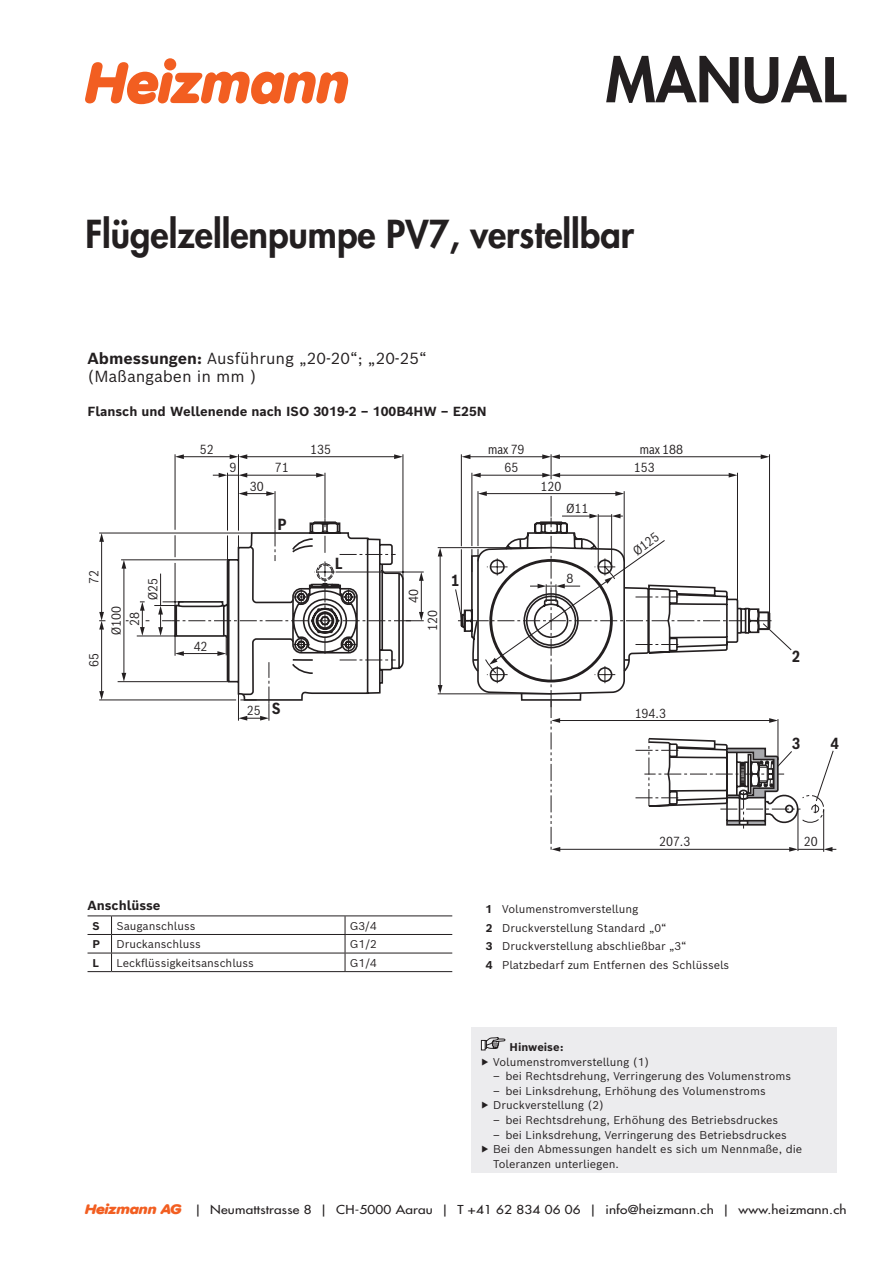
<style>
.page{position:relative;width:893px;height:1263px;background:#fff}
.page>*{position:absolute;margin:0;border:0;box-sizing:border-box;transform-origin:0 0}
.t1{font:800 60px "Futura Std";color:#231f20}
.t2{font:italic 900 57px "VAG Rounded Next";color:#f25e21}
.t3{font:800 37.5px "Futura Std";color:#231f20}
.t4{font:15.75px/18px "Bosch Sans";color:#231f20}
.t5{font:700 15.75px "Bosch Sans Cond";color:#231f20}
.t6{font:12.9px "Bosch Sans Cond";color:#231f20}
.t7{font:700 12.9px "Bosch Sans";color:#231f20}
.t8{font:500 12px "Futura Std";letter-spacing:.015em;color:#231f20;scale:1.13 1}
.t9{font:11.1px/18.6px "Bosch Sans";color:#231f20}
.t10{font:700 11.1px "Bosch Sans";color:#231f20}
.s1{font-weight:700}
.s2{font-family:"VAG Rounded Next";font-weight:900;font-style:italic;font-size:13.5px;color:#f25e21}
</style>
<div class="page">
<svg style="left:245px;top:454px;width:381px;height:241px"></svg>
<hr style="left:471px;top:473px;width:1px;height:73px;background:#231f20">
<hr style="left:737px;top:473px;width:1px;height:128px;background:#231f20">
<hr style="left:769px;top:454px;width:1px;height:159px;background:#231f20">
<hr style="left:461px;top:454px;width:1px;height:92px;background:#231f20">
<hr style="left:227px;top:473px;width:1px;height:58px;background:#231f20">
<hr style="left:238px;top:454px;width:1px;height:77px;background:#231f20">
<hr style="left:275px;top:491px;width:1px;height:38px;background:#231f20">
<hr style="left:325px;top:473px;width:1px;height:46px;background:#231f20">
<hr style="left:403px;top:454px;width:1px;height:126px;background:#231f20">
<hr style="left:175px;top:454px;width:1px;height:76px;background:#231f20">
<hr style="left:121px;top:559px;width:108px;height:1px;background:#231f20">
<hr style="left:118px;top:681px;width:111px;height:1px;background:#231f20">
<hr style="left:99px;top:533px;width:153px;height:1px;background:#231f20">
<hr style="left:99px;top:699px;width:137px;height:1px;background:#231f20">
<hr style="left:438px;top:547px;width:113px;height:1px;background:#231f20">
<hr style="left:438px;top:693px;width:113px;height:1px;background:#231f20">
<hr style="left:137px;top:635px;width:39px;height:1px;background:#231f20">
<hr style="left:123px;top:567px;width:1px;height:107px;background:#231f20">
<svg style="left:122px;top:560px;width:4px;height:9px"></svg>
<svg style="left:122px;top:673px;width:4px;height:9px"></svg>
<hr style="left:101px;top:540px;width:1px;height:73px;background:#231f20">
<svg style="left:99px;top:533px;width:5px;height:9px"></svg>
<hr style="left:101px;top:628px;width:1px;height:65px;background:#231f20">
<svg style="left:99px;top:691px;width:5px;height:9px"></svg>
<svg style="left:239px;top:491px;width:36px;height:5px"></svg>
<hr style="left:246px;top:475px;width:72px;height:1px;background:#231f20">
<svg style="left:316px;top:473px;width:9px;height:4px"></svg>
<hr style="left:246px;top:456px;width:150px;height:1px;background:#231f20">
<svg style="left:394px;top:454px;width:9px;height:5px"></svg>
<hr style="left:182px;top:456px;width:49px;height:1px;background:#231f20">
<svg style="left:175px;top:454px;width:9px;height:5px"></svg>
<svg style="left:230px;top:454px;width:17px;height:5px"></svg>
<hr style="left:479px;top:475px;width:65px;height:1px;background:#231f20">
<svg style="left:472px;top:473px;width:9px;height:4px"></svg>
<hr style="left:558px;top:475px;width:172px;height:1px;background:#231f20">
<svg style="left:729px;top:473px;width:8px;height:4px"></svg>
<hr style="left:558px;top:456px;width:204px;height:1px;background:#231f20">
<svg style="left:761px;top:454px;width:8px;height:5px"></svg>
<hr style="left:469px;top:456px;width:75px;height:1px;background:#231f20">
<svg style="left:462px;top:454px;width:8px;height:5px"></svg>
<hr style="left:440px;top:555px;width:1px;height:132px;background:#231f20">
<svg style="left:438px;top:685px;width:4px;height:9px"></svg>
<svg style="left:438px;top:548px;width:4px;height:8px"></svg>
<svg style="left:542px;top:454px;width:18px;height:25px"></svg>
<svg style="left:213px;top:473px;width:34px;height:4px"></svg>
<svg style="left:99px;top:612px;width:6px;height:17px"></svg>
<svg style="left:140px;top:519px;width:284px;height:202px"></svg>
<svg style="left:458px;top:491px;width:378px;height:361px"></svg>
<svg style="left:455px;top:589px;width:379px;height:212px"></svg>
<div style="left:471px;top:1027px;width:366px;height:146px;background:#ececee"></div>
<svg style="left:484px;top:1037px;width:21px;height:12px"></svg>
<div style="left:481px;top:1040px;width:4px;height:10px;border:1px solid #231f20"></div>
<hr style="left:112px;top:934px;width:233px;height:1px;background:#231f20">
<hr style="left:345px;top:934px;width:107px;height:1px;background:#231f20">
<hr style="left:112px;top:953px;width:233px;height:1px;background:#231f20">
<hr style="left:345px;top:953px;width:107px;height:1px;background:#231f20">
<svg style="left:345px;top:916px;width:1px;height:55px"></svg>
<hr style="left:112px;top:915px;width:233px;height:1px;background:#231f20">
<hr style="left:345px;top:915px;width:107px;height:1px;background:#231f20">
<svg style="left:88px;top:915px;width:24px;height:57px"></svg>
<hr style="left:112px;top:971px;width:233px;height:1px;background:#231f20">
<hr style="left:345px;top:971px;width:107px;height:1px;background:#231f20">
<h2 class="t2" style="left:85px;top:43px;width:265px">Heizmann</h2>
<h1 class="t1" style="left:605px;top:42px;width:242px">MANUAL</h1>
<h3 class="t3" style="left:85px;top:210px;width:550px">Flügelzellenpumpe PV7, verstellbar</h3>
<h3 class="t4" style="left:88px;top:349px;width:341px"><span class="s1">Abmessungen:</span> Ausführung „20-20“; „20-25“ (Maßangaben in mm )</h3>
<p class="t7" style="left:88px;top:403px;width:401px">Flansch und Wellenende nach ISO 3019-2 ‒ 100B4HW ‒ E25N</p>
<p class="t6" style="left:84px;top:584px;width:15px;rotate:-90deg">72</p>
<p class="t6" style="left:84px;top:667px;width:15px;rotate:-90deg">65</p>
<p class="t6" style="left:107px;top:635px;width:30px;rotate:-90deg">Ø100</p>
<p class="t6" style="left:125px;top:626px;width:15px;rotate:-90deg">28</p>
<p class="t6" style="left:143px;top:599px;width:23px;rotate:-90deg">Ø25</p>
<p class="t6" style="left:200px;top:439px;width:15px">52</p>
<p class="t6" style="left:310px;top:439px;width:22px">135</p>
<p class="t6" style="left:229px;top:458px;width:8px">9</p>
<p class="t6" style="left:250px;top:476px;width:15px">30</p>
<p class="t6" style="left:275px;top:458px;width:15px">71</p>
<h3 class="t5" style="left:278px;top:513px;width:10px">P</h3>
<p class="t6" style="left:194px;top:636px;width:15px">42</p>
<p class="t6" style="left:247px;top:701px;width:15px">25</p>
<h3 class="t5" style="left:272px;top:697px;width:10px">S</h3>
<h3 class="t5" style="left:335px;top:552px;width:9px">L</h3>
<p class="t6" style="left:404px;top:603px;width:15px;rotate:-90deg">40</p>
<p class="t6" style="left:423px;top:631px;width:22px;rotate:-90deg">120</p>
<h3 class="t5" style="left:451px;top:568px;width:10px">1</h3>
<p class="t6" style="left:488px;top:439px;width:38px">max 79</p>
<p class="t6" style="left:640px;top:439px;width:45px">max 188</p>
<p class="t6" style="left:504px;top:458px;width:15px">65</p>
<p class="t6" style="left:634px;top:458px;width:22px">153</p>
<p class="t6" style="left:541px;top:476px;width:22px">120</p>
<p class="t6" style="left:566px;top:499px;width:23px">Ø11</p>
<p class="t6" style="left:566px;top:569px;width:8px">8</p>
<p class="t6" style="left:629px;top:544px;width:30px;rotate:-37deg">Ø125</p>
<p class="t6" style="left:635px;top:704px;width:33px">194.3</p>
<h3 class="t5" style="left:792px;top:645px;width:10px">2</h3>
<h3 class="t5" style="left:792px;top:731px;width:10px">3</h3>
<h3 class="t5" style="left:830px;top:731px;width:10px">4</h3>
<p class="t7" style="left:88px;top:896px;width:75px">Anschlüsse</p>
<p class="t10" style="left:92px;top:918px;width:9px">S</p>
<p class="t9" style="left:116px;top:916px;width:81px">Sauganschluss</p>
<p class="t9" style="left:350px;top:916px;width:28px">G3/4</p>
<p class="t10" style="left:92px;top:937px;width:9px">P</p>
<p class="t9" style="left:116px;top:934px;width:86px">Druckanschluss</p>
<p class="t9" style="left:350px;top:934px;width:29px">G1/2</p>
<p class="t10" style="left:92px;top:955px;width:8px">L</p>
<p class="t9" style="left:116px;top:953px;width:139px">Leckflüssigkeitsanschluss</p>
<p class="t9" style="left:350px;top:953px;width:29px">G1/4</p>
<p class="t6" style="left:659px;top:832px;width:33px">207.3</p>
<p class="t6" style="left:804px;top:832px;width:15px">20</p>
<p class="t9" style="left:486px;top:899px;width:245px"><span class="s1">1</span> Volumenstromverstellung<br><span class="s1">2</span> Druckverstellung Standard „0“<br><span class="s1">3</span> Druckverstellung abschließbar „3“<br><span class="s1">4</span> Platzbedarf zum Entfernen des Schlüssels</p>
<p class="t10" style="left:510px;top:1039px;width:56px">Hinweise:</p>
<p class="t9" style="left:481px;top:1052px;width:170px">▶ Volumenstromverstellung (1)</p>
<p class="t9" style="left:493px;top:1066px;width:299px">– bei Rechtsdrehung, Verringerung des Volumenstroms</p>
<p class="t9" style="left:481px;top:1083px;width:286px;line-height:14.5px;text-indent:12px">– bei Linksdrehung, Erhöhung des Volumenstroms ▶ Druckverstellung (2)</p>
<p class="t9" style="left:493px;top:1110px;width:287px">– bei Rechtsdrehung, Erhöhung des Betriebsdruckes</p>
<p class="t9" style="left:493px;top:1125px;width:295px">– bei Linksdrehung, Verringerung des Betriebsdruckes</p>
<p class="t9" style="left:481px;top:1139px;width:323px">▶ Bei den Abmessungen handelt es sich um Nennmaße, die</p>
<p class="t9" style="left:493px;top:1154px;width:127px">Toleranzen unterliegen.</p>
<p class="t8" style="left:85px;top:1202px;width:675px"><span class="s2">Heizmann AG</span> | Neumattstrasse 8 | CH-5000 Aarau | T +41 62 834 06 06 | info@heizmann.ch | www.heizmann.ch</p>
</div>
